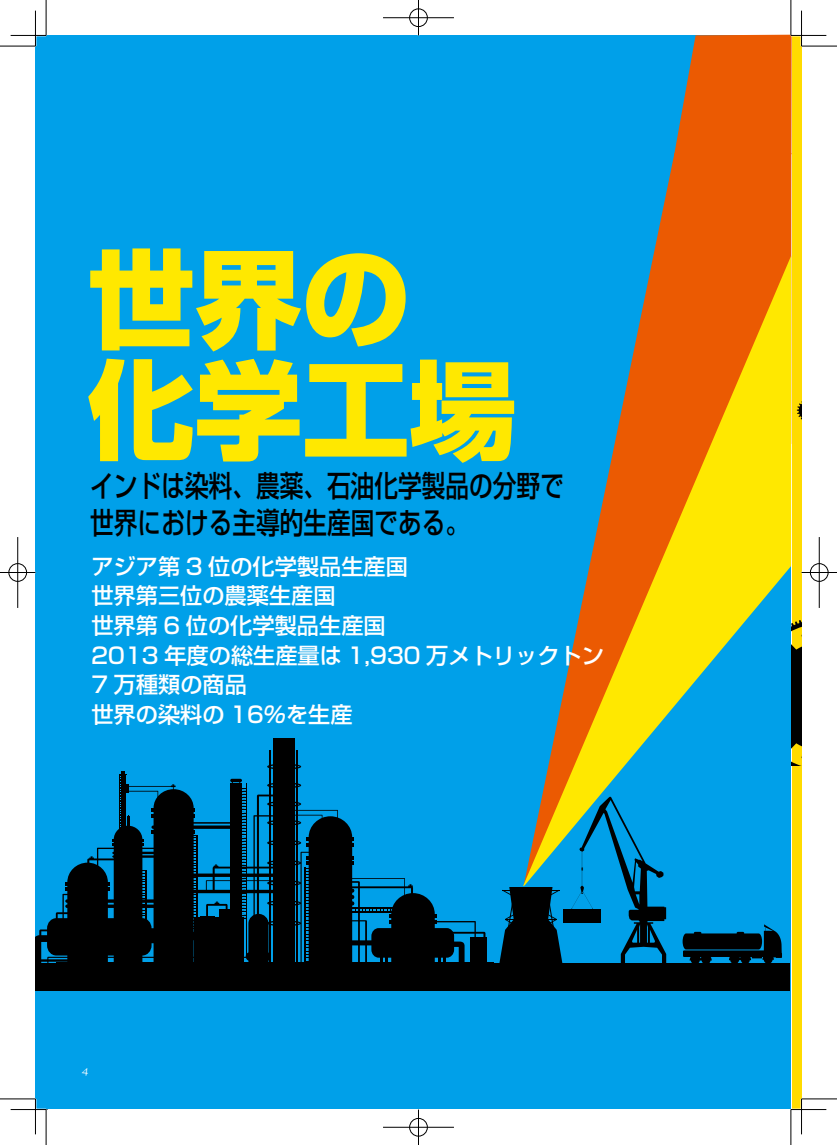
<style>
.page{position:relative;width:837px;height:1145px;background:#fff}
.page>*{position:absolute;margin:0;border:0;box-sizing:border-box;transform-origin:0 0}
.t1{font:800 107.25px/110.9px "Shin Go";color:#ffe800}
.t2{font:500 29.62px/37px "Shin Go";color:#000;scale:.8 1}
.t3{font:500 22.12px/29.6px "Shin Go";color:#fff}
.t4{font:11.5px "Apple Chancery";color:#fff}
</style>
<div class="page">
<div style="left:791px;top:36px;width:10px;height:1073px;background:#ffdb00"></div>
<svg style="left:796px;top:403px;width:5px;height:16px"></svg>
<svg style="left:791px;top:616px;width:10px;height:149px"></svg>
<div style="left:35px;top:35px;width:756px;height:1074px;background:#00a0e9"></div>
<svg style="left:653px;top:155px;width:138px;height:100px;background:#d65f15"></svg>
<svg style="left:523px;top:255px;width:268px;height:631px"></svg>
<div style="left:563px;top:916px;width:37px;height:6px;background:#000"></div>
<div style="left:563px;top:909px;width:37px;height:6px;background:#000"></div>
<svg style="left:571px;top:796px;width:95px;height:167px"></svg>
<svg style="left:499px;top:887px;width:64px;height:76px"></svg>
<div style="left:273px;top:738px;width:21px;height:229px;background:#000"></div>
<hr style="left:269px;top:750px;width:2px;height:217px;background:#000">
<hr style="left:296px;top:750px;width:2px;height:217px;background:#000">
<svg style="left:35px;top:763px;width:450px;height:200px"></svg>
<hr style="left:437px;top:951px;width:3px;height:16px;background:#000">
<hr style="left:385px;top:951px;width:3px;height:16px;background:#000">
<hr style="left:443px;top:951px;width:3px;height:16px;background:#000">
<div style="left:470px;top:937px;width:16px;height:37px;background:#000"></div>
<div style="left:35px;top:963px;width:754px;height:27px;background:#000"></div>
<svg style="left:682px;top:924px;width:99px;height:39px"></svg>
<svg style="left:674px;top:35px;width:117px;height:120px;background:#d46017"></svg>
<hr style="left:11px;top:1108px;width:35px;height:2px;background:#fff">
<hr style="left:790px;top:1108px;width:36px;height:2px;background:#fff">
<hr style="left:800px;top:11px;width:2px;height:35px;background:#fff">
<hr style="left:800px;top:1098px;width:2px;height:36px;background:#fff">
<hr style="left:0;top:46px;width:35px;height:1px;background:#000">
<hr style="left:801px;top:46px;width:35px;height:1px;background:#000">
<hr style="left:0;top:1098px;width:35px;height:1px;background:#000">
<hr style="left:801px;top:1098px;width:35px;height:1px;background:#000">
<hr style="left:46px;top:0;width:1px;height:35px;background:#000">
<hr style="left:46px;top:1109px;width:1px;height:35px;background:#000">
<hr style="left:790px;top:0;width:1px;height:35px;background:#000">
<hr style="left:790px;top:1109px;width:1px;height:35px;background:#000">
<hr style="left:11px;top:35px;width:35px;height:1px;background:#000">
<hr style="left:790px;top:35px;width:36px;height:1px;background:#000">
<hr style="left:11px;top:1109px;width:35px;height:1px;background:#000">
<hr style="left:790px;top:1109px;width:36px;height:1px;background:#000">
<hr style="left:35px;top:11px;width:1px;height:35px;background:#000">
<hr style="left:35px;top:1098px;width:1px;height:36px;background:#000">
<hr style="left:801px;top:11px;width:1px;height:35px;background:#000">
<hr style="left:801px;top:1098px;width:1px;height:36px;background:#000">
<div style="left:408px;top:8px;width:20px;height:19px;border:2px solid #fff;border-radius:50%"></div>
<hr style="left:383px;top:17px;width:71px;height:2px;background:#fff">
<hr style="left:417px;top:0;width:2px;height:35px;background:#fff">
<div style="left:409px;top:9px;width:18px;height:18px;border:1px solid #000;border-radius:50%"></div>
<hr style="left:383px;top:18px;width:71px;height:1px;background:#000">
<hr style="left:418px;top:0;width:1px;height:35px;background:#000">
<div style="left:408px;top:1117px;width:20px;height:20px;border:2px solid #fff;border-radius:50%"></div>
<hr style="left:383px;top:1126px;width:71px;height:2px;background:#fff">
<hr style="left:417px;top:1109px;width:2px;height:35px;background:#fff">
<div style="left:409px;top:1118px;width:18px;height:18px;border:1px solid #000;border-radius:50%"></div>
<hr style="left:383px;top:1127px;width:71px;height:1px;background:#000">
<hr style="left:418px;top:1109px;width:1px;height:35px;background:#000">
<div style="left:8px;top:562px;width:19px;height:20px;border:2px solid #fff;border-radius:50%"></div>
<hr style="left:0;top:571px;width:35px;height:2px;background:#fff">
<hr style="left:17px;top:537px;width:2px;height:71px;background:#fff">
<div style="left:9px;top:563px;width:18px;height:18px;border:1px solid #000;border-radius:50%"></div>
<hr style="left:0;top:572px;width:35px;height:1px;background:#000">
<hr style="left:18px;top:537px;width:1px;height:71px;background:#000">
<div style="left:809px;top:562px;width:19px;height:20px;border:2px solid #fff;border-radius:50%"></div>
<hr style="left:801px;top:571px;width:35px;height:2px;background:#fff">
<div style="left:809px;top:563px;width:19px;height:18px;border:1px solid #000;border-radius:50%"></div>
<hr style="left:801px;top:572px;width:35px;height:1px;background:#000">
<hr style="left:818px;top:537px;width:1px;height:71px;background:#000">
<h1 class="t1" style="left:87px;top:237px;width:430px">世界の化学工場</h1>
<h2 class="t2" style="left:90px;top:466px;width:593px">インドは染料、農薬、石油化学製品の分野で世界における主導的生産国である。</h2>
<p class="t3" style="left:91px;top:550px;width:514px">アジア第 3 位の化学製品生産国<br>世界第三位の農薬生産国<br>世界第 6 位の化学製品生産国<br>2013 年度の総生産量は 1,930 万メトリックトン<br>7 万種類の商品<br>世界の染料の 16％を生産</p>
<p class="t4" style="left:81px;top:1060px;width:9px">4</p>
</div>
